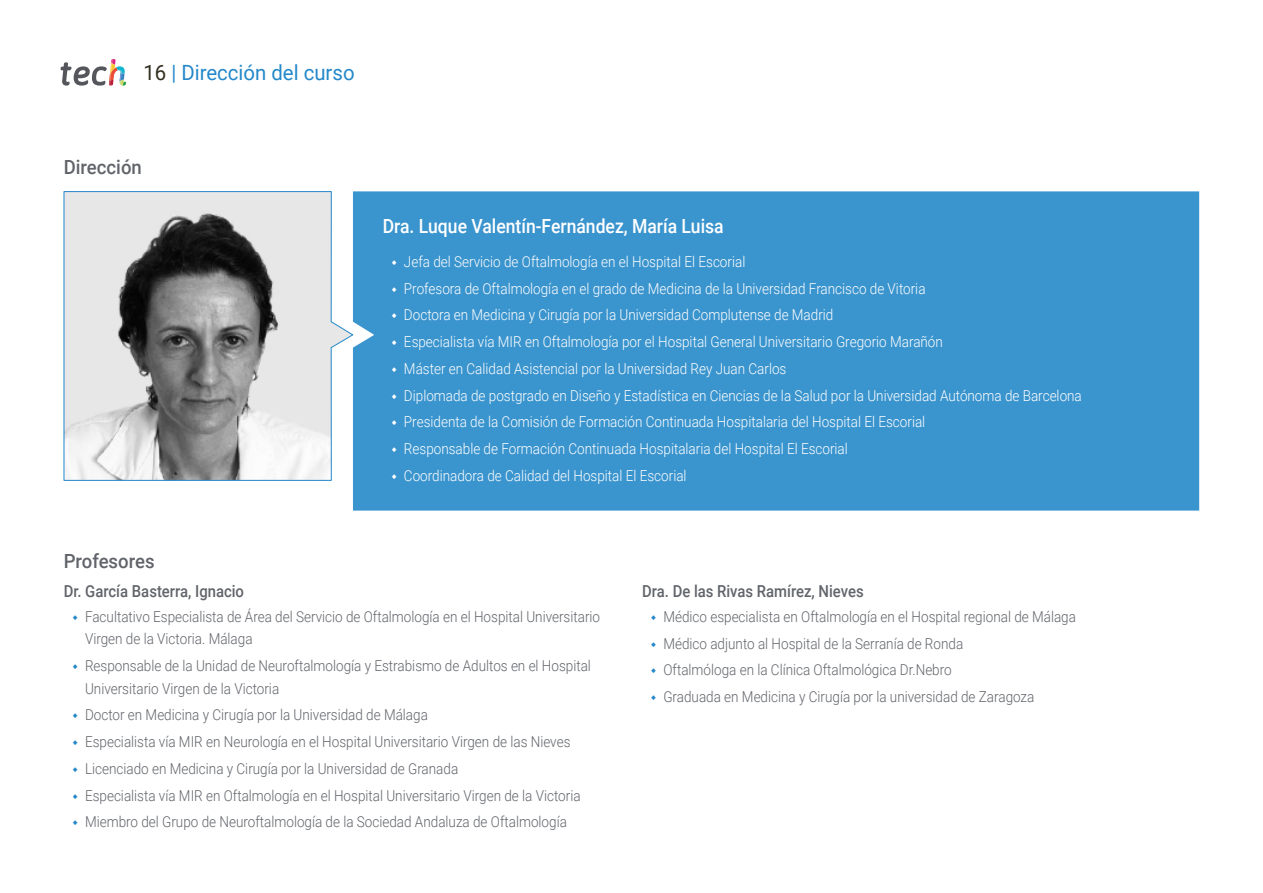
<style>
.page{position:relative;width:1263px;height:893px;background:#fff}
.page>*{position:absolute;margin:0;border:0;box-sizing:border-box;transform-origin:0 0}
.t1{font:21px "Roboto";color:#2488c9}
.t2{font:500 19.5px "Roboto";color:#fff;scale:.9 1}
.t3{font:500 19.5px "Roboto";color:#61646a;scale:.95 1}
.t4{font:500 16.5px "Roboto";color:#61646a;scale:.9 1}
.t5{font:300 15px/26.7px "Roboto";color:#61646a;scale:.9 1}
.t6{font:300 15px/26.7px "Roboto";color:#fff;scale:.9 1}
.s1{color:#312e20}
</style>
<div class="page">
<svg style="left:61px;top:59px;width:65px;height:27px"></svg>
<div style="left:353px;top:191px;width:846px;height:320px;background:#3a94ce"></div>
<svg style="left:64px;top:191px;width:289px;height:290px"></svg>
<svg style="left:392px;top:260px;width:5px;height:5px"></svg>
<svg style="left:392px;top:287px;width:5px;height:5px"></svg>
<svg style="left:392px;top:313px;width:5px;height:5px"></svg>
<svg style="left:392px;top:340px;width:5px;height:5px"></svg>
<svg style="left:392px;top:367px;width:5px;height:5px"></svg>
<svg style="left:392px;top:394px;width:5px;height:5px"></svg>
<svg style="left:392px;top:420px;width:5px;height:5px"></svg>
<svg style="left:392px;top:447px;width:5px;height:5px"></svg>
<svg style="left:392px;top:474px;width:5px;height:5px"></svg>
<h1 class="t1" style="left:144px;top:57px;width:213px"><span class="s1">16</span> | Dirección del curso</h1>
<h2 class="t3" style="left:64px;top:154px;width:84px">Dirección</h2>
<h2 class="t2" style="left:383px;top:212px;width:380px">Dra. Luque Valentín-Fernández, María Luisa</h2>
<p class="t6" style="left:404px;top:248px;width:755px">Jefa del Servicio de Oftalmología en el Hospital El Escorial<br>Profesora de Oftalmología en el grado de Medicina de la Universidad Francisco de Vitoria<br>Doctora en Medicina y Cirugía por la Universidad Complutense de Madrid<br>Especialista vía MIR en Oftalmología por el Hospital General Universitario Gregorio Marañón<br>Máster en Calidad Asistencial por la Universidad Rey Juan Carlos<br>Diplomada de postgrado en Diseño y Estadística en Ciencias de la Salud por la Universidad Autónoma de Barcelona Presidenta de la Comisión de Formación Continuada Hospitalaria del Hospital El Escorial<br>Responsable de Formación Continuada Hospitalaria del Hospital El Escorial<br>Coordinadora de Calidad del Hospital El Escorial</p>
<h2 class="t3" style="left:64px;top:547px;width:97px">Profesores</h2>
<p class="t4" style="left:64px;top:580px;width:202px">Dr. García Basterra, Ignacio</p>
<p class="t5" style="left:85px;top:605px;width:574px;line-height:22.5px">Facultativo Especialista de Área del Servicio de Oftalmología en el Hospital Universitario<br>Virgen de la Victoria. Málaga</p>
<p class="t5" style="left:85px;top:654px;width:564px;line-height:22.5px">Responsable de la Unidad de Neuroftalmología y Estrabismo de Adultos en el Hospital<br>Universitario Virgen de la Victoria</p>
<p class="t5" style="left:85px;top:701px;width:552px">Doctor en Medicina y Cirugía por la Universidad de Málaga<br>Especialista vía MIR en Neurología en el Hospital Universitario Virgen de las Nieves Licenciado en Medicina y Cirugía por la Universidad de Granada<br>Especialista vía MIR en Oftalmología en el Hospital Universitario Virgen de la Victoria Miembro del Grupo de Neuroftalmología de la Sociedad Andaluza de Oftalmología</p>
<p class="t4" style="left:642px;top:580px;width:248px">Dra. De las Rivas Ramírez, Nieves</p>
<p class="t5" style="left:663px;top:602px;width:460px">Médico especialista en Oftalmología en el Hospital regional de Málaga Médico adjunto al Hospital de la Serranía de Ronda<br>Oftalmóloga en la Clínica Oftalmológica Dr.Nebro<br>Graduada en Medicina y Cirugía por la universidad de Zaragoza</p>
</div>
